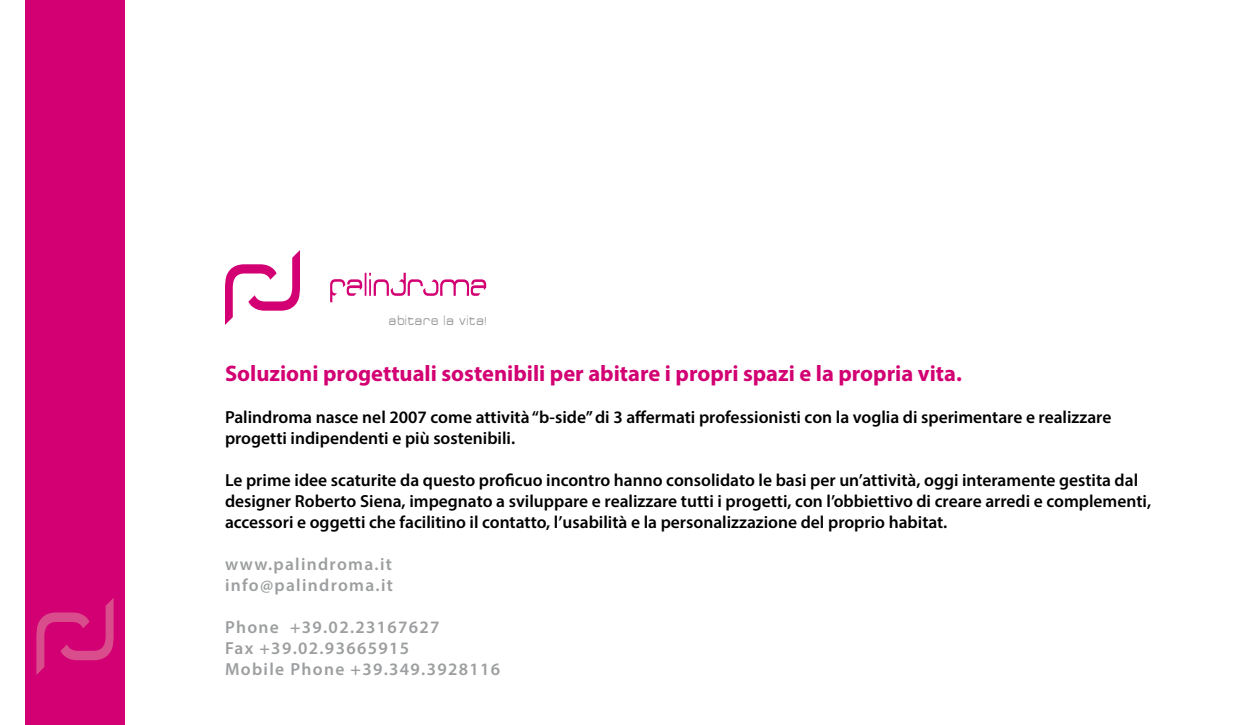
<style>
.page{position:relative;width:1250px;height:725px;background:#fff}
.page>*{position:absolute;margin:0;border:0;box-sizing:border-box;transform-origin:0 0}
.t1{font:700 22.5px "Myriad Pro";color:#d20072}
.t2{font:600 17.5px/21px "Myriad Pro";color:#000}
.t3{font:600 17.5px/21px "Myriad Pro";letter-spacing:.075em;color:#9c9e9f}
.t4{font:12.5px "Acens";letter-spacing:.1em;color:#9c9e9f}
</style>
<div class="page">
<div style="left:25px;top:0;width:100px;height:725px;background:#d20072"></div>
<svg style="left:36px;top:598px;width:78px;height:77px"></svg>
<svg style="left:330px;top:273px;width:156px;height:29px"></svg>
<svg style="left:225px;top:250px;width:75px;height:75px"></svg>
<p class="t4" style="left:389px;top:315px;width:99px">abitare la vita!</p>
<p class="t1" style="left:225px;top:359px;width:738px">Soluzioni progettuali sostenibili per abitare i propri spazi e la propria vita.</p>
<p class="t2" style="left:225px;top:406px;width:888px">Palindroma nasce nel 2007 come attività “b-side” di 3 affermati professionisti con la voglia di sperimentare e realizzare progetti indipendenti e più sostenibili.</p>
<p class="t2" style="left:225px;top:469px;width:928px">Le prime idee scaturite da questo proficuo incontro hanno consolidato le basi per un’attività, oggi interamente gestita dal designer Roberto Siena, impegnato a sviluppare e realizzare tutti i progetti, con l’obbiettivo di creare arredi e complementi, accessori e oggetti che facilitino il contatto, l’usabilità e la personalizzazione del proprio habitat.</p>
<p class="t3" style="left:225px;top:553px;width:169px">www.palindroma.it info@palindroma.it</p>
<p class="t3" style="left:225px;top:616px;width:277px">Phone +39.02.23167627<br>Fax +39.02.93665915<br>Mobile Phone +39.349.3928116</p>
</div>
